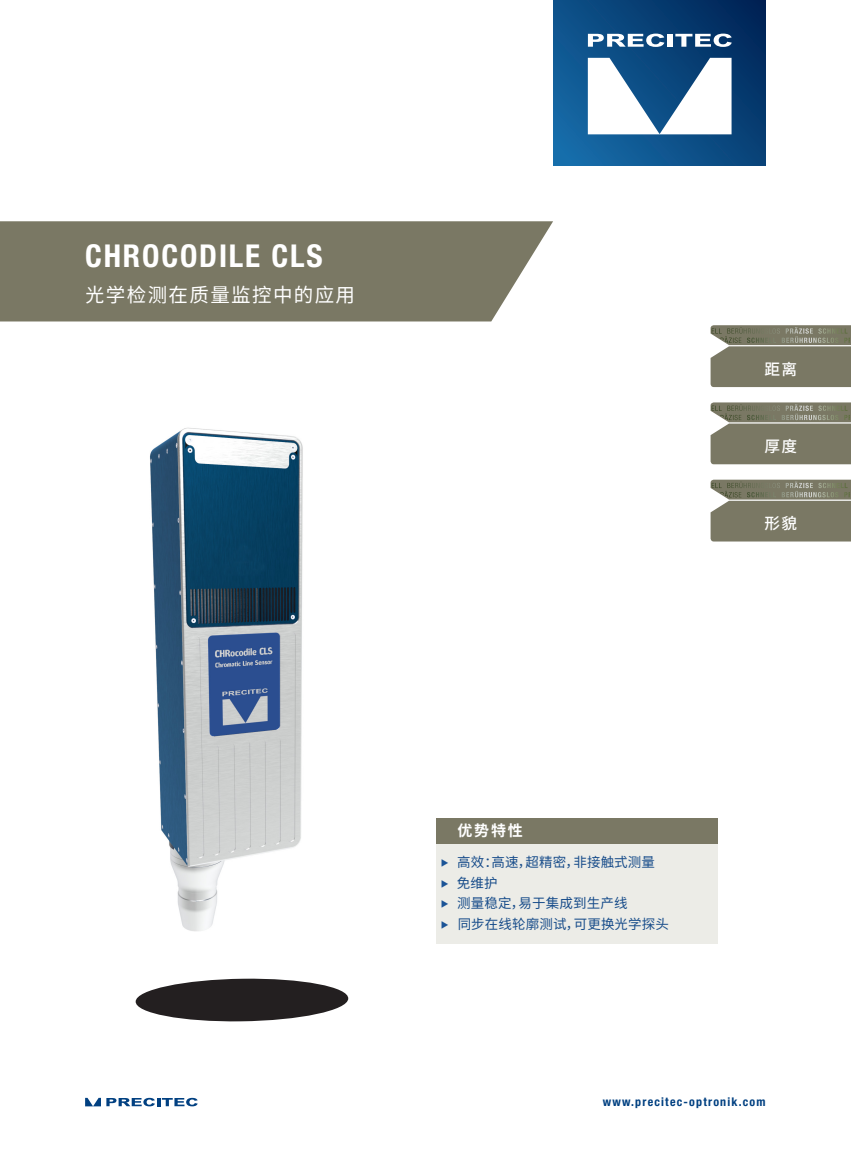
<style>
.page{position:relative;width:851px;height:1149px;background:#fff}
.page>*{position:absolute;margin:0;border:0;box-sizing:border-box;transform-origin:0 0}
.t1{font:700 condensed 31.5px "Helvetica Neue LT Pro";letter-spacing:.06em;color:#fff}
.t2{font:19.5px "Source Han Sans CN";letter-spacing:.07em;color:#fff}
.t3{font:500 15.75px "Source Han Sans CN";color:#fff}
.t4{font:700 15px "Source Han Sans CN";color:#fff}
.t5{font:13.5px "Source Han Sans CN";letter-spacing:.01em;color:#174c8a}
.t6{font:700 condensed 12px "Helvetica Neue LT Pro";letter-spacing:.1em;color:#014081}
.s1{color:#1b5497}
</style>
<div class="page">
<svg style="left:553px;top:0;width:212px;height:166px;background:#0c4980"></svg>
<div style="left:0;top:221px;width:553px;height:100px;background:#7a7864"></div>
<svg style="left:587px;top:58px;width:144px;height:76px"></svg>
<svg style="left:587px;top:34px;width:77px;height:13px"></svg>
<div style="left:667px;top:34px;width:5px;height:13px;background:#fff"></div>
<svg style="left:675px;top:34px;width:56px;height:13px"></svg>
<svg style="left:85px;top:1097px;width:113px;height:8px"></svg>
<svg style="left:710px;top:325px;width:140px;height:62px;background:#82806d"></svg>
<svg style="left:710px;top:402px;width:140px;height:62px;background:#82816e"></svg>
<svg style="left:710px;top:479px;width:140px;height:62px;background:#83816f"></svg>
<div style="left:436px;top:843px;width:282px;height:100px;background:#ecece7"></div>
<div style="left:436px;top:818px;width:282px;height:25px;background:#7a7864"></div>
<img style="left:150px;top:427px;width:153px;height:504px">
<svg style="left:135px;top:978px;width:214px;height:44px"></svg>
<div style="left:169px;top:988px;width:59px;height:21px;background:#231f20;border-radius:50%"></div>
<p class="t1" style="left:85px;top:237px;width:239px">CHROCODILE CLS</p>
<p class="t2" style="left:85px;top:283px;width:271px">光学检测在质量监控中的应用</p>
<p class="t3" style="left:764px;top:360px;width:34px">距离</p>
<p class="t3" style="left:764px;top:437px;width:34px">厚度</p>
<p class="t3" style="left:764px;top:514px;width:34px">形貌</p>
<p class="t4" style="left:457px;top:822px;width:67px">优势特性</p>
<p class="t5" style="left:440px;top:854px;width:216px"><span class="s1">▶</span> 高效：高速，超精密，非接触式测量</p>
<p class="t5" style="left:440px;top:874px;width:59px"><span class="s1">▶</span> 免维护</p>
<p class="t5" style="left:440px;top:895px;width:189px"><span class="s1">▶</span> 测量稳定，易于集成到生产线</p>
<p class="t5" style="left:440px;top:915px;width:230px"><span class="s1">▶</span> 同步在线轮廓测试，可更换光学探头</p>
<p class="t6" style="left:602px;top:1094px;width:164px">www.precitec-optronik.com</p>
</div>
